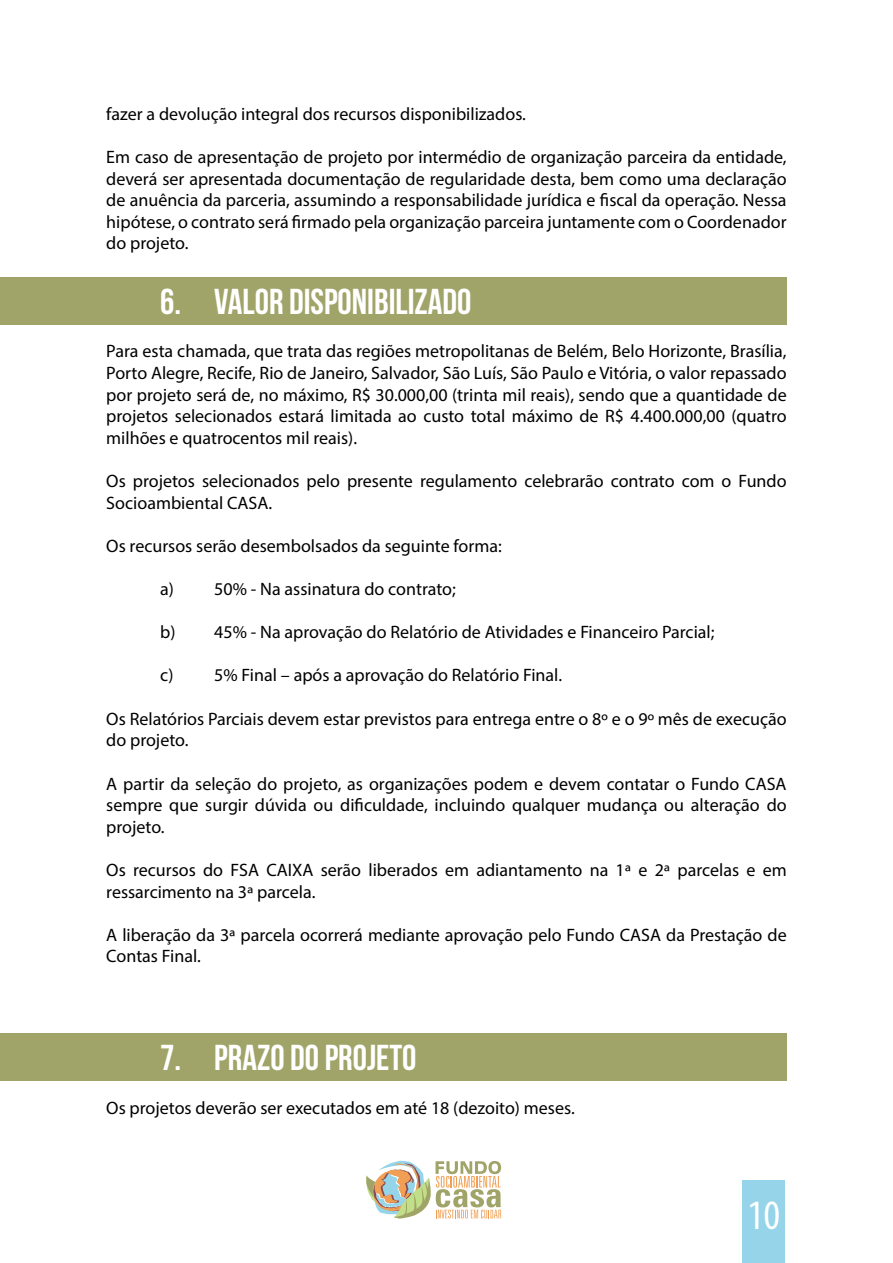
<style>
.page{position:relative;width:893px;height:1263px;background:#fff}
.page>*{position:absolute;margin:0;border:0;box-sizing:border-box;transform-origin:0 0}
.t1{font:condensed 42px "Myriad Pro";color:#fff}
.t2{font:36px "Bebas Neue";color:#fff}
.t3{font:18px/21.6px "Myriad Pro";color:#000}
</style>
<div class="page">
<div style="left:742px;top:1181px;width:43px;height:82px;background:#95d4e9"></div>
<svg style="left:366px;top:1160px;width:135px;height:58px"></svg>
<div style="left:0;top:1033px;width:787px;height:48px;background:#a1a468"></div>
<div style="left:0;top:277px;width:787px;height:48px;background:#a1a468"></div>
<p class="t3" style="left:106px;top:103px;width:421px">fazer a devolução integral dos recursos disponibilizados.</p>
<p class="t3" style="left:106px;top:146px;width:682px;text-align:justify">Em caso de apresentação de projeto por intermédio de organização parceira da entidade, deverá ser apresentada documentação de regularidade desta, bem como uma declaração de anuência da parceria, assumindo a responsabilidade jurídica e fiscal da operação. Nessa hipótese, o contrato será firmado pela organização parceira juntamente com o Coordenador do projeto.</p>
<h2 class="t2" style="left:160px;top:282px;width:313px">6. VALOR DISPONIBILIZADO</h2>
<p class="t3" style="left:106px;top:340px;width:682px;text-align:justify">Para esta chamada, que trata das regiões metropolitanas de Belém, Belo Horizonte, Brasília, Porto Alegre, Recife, Rio de Janeiro, Salvador, São Luís, São Paulo e Vitória, o valor repassado por projeto será de, no máximo, R$ 30.000,00 (trinta mil reais), sendo que a quantidade de projetos selecionados estará limitada ao custo total máximo de R$ 4.400.000,00 (quatro milhões e quatrocentos mil reais).</p>
<p class="t3" style="left:106px;top:470px;width:682px">Os projetos selecionados pelo presente regulamento celebrarão contrato com o Fundo<br>Socioambiental CASA.</p>
<p class="t3" style="left:106px;top:535px;width:397px">Os recursos serão desembolsados da seguinte forma:</p>
<p class="t3" style="left:160px;top:578px;width:297px">a) 50% - Na assinatura do contrato;</p>
<p class="t3" style="left:160px;top:621px;width:556px">b) 45% - Na aprovação do Relatório de Atividades e Financeiro Parcial;</p>
<p class="t3" style="left:160px;top:664px;width:403px">c) 5% Final – após a aprovação do Relatório Final.</p>
<p class="t3" style="left:106px;top:707px;width:682px">Os Relatórios Parciais devem estar previstos para entrega entre o 8º e o 9º mês de execução do projeto.</p>
<p class="t3" style="left:106px;top:772px;width:682px;text-align:justify">A partir da seleção do projeto, as organizações podem e devem contatar o Fundo CASA sempre que surgir dúvida ou dificuldade, incluindo qualquer mudança ou alteração do projeto.</p>
<p class="t3" style="left:106px;top:859px;width:682px">Os recursos do FSA CAIXA serão liberados em adiantamento na 1ª e 2ª parcelas e em ressarcimento na 3ª parcela.</p>
<p class="t3" style="left:106px;top:923px;width:682px">A liberação da 3ª parcela ocorrerá mediante aprovação pelo Fundo CASA da Prestação de<br>Contas Final.</p>
<h2 class="t2" style="left:160px;top:1038px;width:258px">7. PRAZO DO PROJETO</h2>
<p class="t3" style="left:106px;top:1096px;width:470px">Os projetos deverão ser executados em até 18 (dezoito) meses.</p>
<h1 class="t1" style="left:748px;top:1190px;width:34px">10</h1>
</div>
